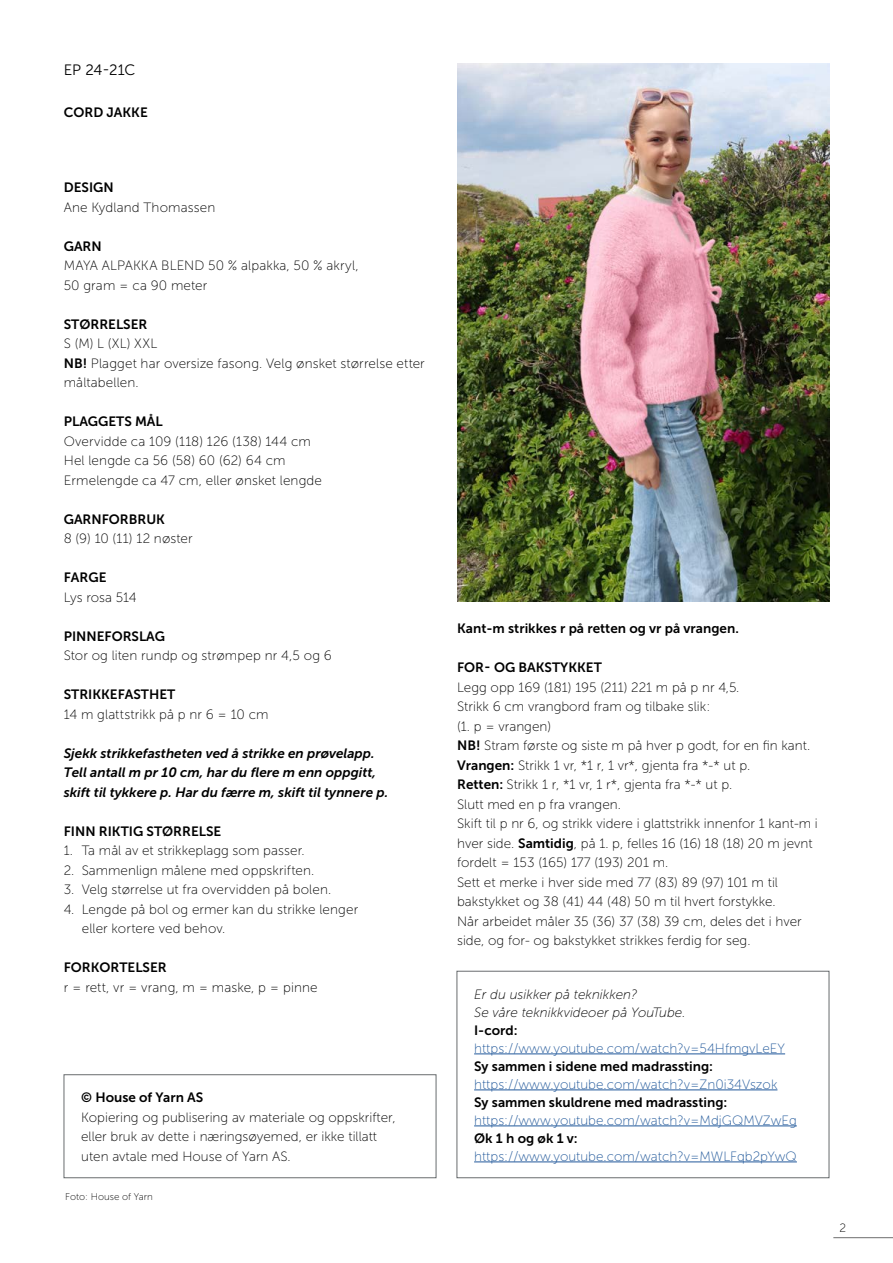
<style>
.page{position:relative;width:893px;height:1263px;background:#fff}
.page>*{position:absolute;margin:0;border:0;box-sizing:border-box;transform-origin:0 0}
.t1{font:15px "Museo Sans 300";letter-spacing:-.015em;color:#000}
.INNHOLD_-_Uten_orddeling{font:13.5px/19.5px "Museo Sans 100";color:#000}
.Faktatekst{font:13.5px/19.5px "Museo Sans 100";letter-spacing:.005em;color:#000}
.INNHOLD_-_Uten_orddeling-2{font:13.5px "Museo Sans 700";color:#000}
.t2{font:13.5px "Museo Sans 100";color:#22599b}
.Faktatekst-2{font:italic 13.5px "Museo Sans 700";color:#000}
.t3{font:italic 13.5px "Museo Sans 100";color:#000}
.Faktatekst-3{font:13.5px "Museo Sans 700";color:#000}
.Faktatekst-4{font:13.5px "Museo Sans 100";letter-spacing:-.015em;color:#000}
.t4{font:12px "Museo Sans 100";color:#000}
.t5{font:9.75px "Museo Sans 100";color:#000}
.s1{font-family:"Museo Sans 700"}
</style>
<div class="page">
<hr style="left:833px;top:1237px;width:60px;height:1px;background:#6e6e6e">
<img style="left:457px;top:64px;width:372px;height:538px">
<div style="left:64px;top:1074px;width:372px;height:104px;border:1px solid #686c6e"></div>
<hr style="left:474px;top:1053px;width:311px;height:1px;background:#22599b">
<hr style="left:474px;top:1089px;width:303px;height:1px;background:#22599b">
<hr style="left:474px;top:1125px;width:323px;height:1px;background:#22599b">
<hr style="left:474px;top:1161px;width:323px;height:1px;background:#22599b">
<div style="left:457px;top:971px;width:372px;height:207px;border:1px solid #686c6e"></div>
<p class="t1" style="left:64px;top:62px;width:73px">EP 24-21C</p>
<p class="INNHOLD_-_Uten_orddeling-2" style="left:64px;top:105px;width:86px">CORD JAKKE</p>
<p class="INNHOLD_-_Uten_orddeling-2" style="left:64px;top:180px;width:51px">DESIGN</p>
<p class="Faktatekst" style="left:64px;top:197px;width:153px">Ane Kydland Thomassen</p>
<p class="INNHOLD_-_Uten_orddeling-2" style="left:64px;top:239px;width:40px">GARN</p>
<p class="Faktatekst" style="left:64px;top:256px;width:296px">MAYA ALPAKKA BLEND 50 % alpakka, 50 % akryl,</p>
<p class="Faktatekst" style="left:64px;top:275px;width:145px">50 gram = ca 90 meter</p>
<p class="INNHOLD_-_Uten_orddeling-2" style="left:64px;top:317px;width:85px">STØRRELSER</p>
<p class="Faktatekst" style="left:64px;top:334px;width:95px">S (M) L (XL) XXL</p>
<p class="Faktatekst" style="left:64px;top:353px;width:363px"><span class="s1">NB!</span> Plagget har oversize fasong. Velg ønsket størrelse etter måltabellen.</p>
<p class="INNHOLD_-_Uten_orddeling-2" style="left:64px;top:414px;width:101px">PLAGGETS MÅL</p>
<p class="Faktatekst" style="left:64px;top:431px;width:249px">Overvidde ca 109 (118) 126 (138) 144 cm</p>
<p class="Faktatekst" style="left:64px;top:451px;width:223px">Hel lengde ca 56 (58) 60 (62) 64 cm</p>
<p class="Faktatekst" style="left:64px;top:470px;width:260px">Ermelengde ca 47 cm, eller ønsket lengde</p>
<p class="INNHOLD_-_Uten_orddeling-2" style="left:64px;top:512px;width:103px">GARNFORBRUK</p>
<p class="Faktatekst" style="left:64px;top:529px;width:130px">8 (9) 10 (11) 12 nøster</p>
<p class="INNHOLD_-_Uten_orddeling-2" style="left:64px;top:570px;width:44px">FARGE</p>
<p class="Faktatekst-4" style="left:64px;top:590px;width:74px">Lys rosa 514</p>
<p class="INNHOLD_-_Uten_orddeling-2" style="left:64px;top:629px;width:103px">PINNEFORSLAG</p>
<p class="Faktatekst" style="left:64px;top:646px;width:270px">Stor og liten rundp og strømpep nr 4,5 og 6</p>
<p class="INNHOLD_-_Uten_orddeling-2" style="left:64px;top:687px;width:113px">STRIKKEFASTHET</p>
<p class="Faktatekst" style="left:64px;top:704px;width:206px">14 m glattstrikk på p nr 6 = 10 cm</p>
<p class="Faktatekst-2" style="left:64px;top:746px;width:312px">Sjekk strikkefastheten ved å strikke en prøvelapp.</p>
<p class="Faktatekst-2" style="left:64px;top:765px;width:314px">Tell antall m pr 10 cm, har du flere m enn oppgitt,</p>
<p class="Faktatekst-2" style="left:64px;top:785px;width:326px">skift til tykkere p. Har du færre m, skift til tynnere p.</p>
<p class="Faktatekst-3" style="left:64px;top:824px;width:159px">FINN RIKTIG STØRRELSE</p>
<p class="Faktatekst" style="left:64px;top:841px;width:243px">1. Ta mål av et strikkeplagg som passer.</p>
<p class="Faktatekst" style="left:64px;top:860px;width:252px">2. Sammenlign målene med oppskriften.</p>
<p class="Faktatekst" style="left:64px;top:880px;width:269px">3. Velg størrelse ut fra overvidden på bolen.</p>
<p class="Faktatekst" style="left:64px;top:899px;width:296px">4. Lengde på bol og ermer kan du strikke lenger</p>
<p class="Faktatekst" style="left:82px;top:919px;width:145px">eller kortere ved behov.</p>
<p class="Faktatekst-3" style="left:64px;top:960px;width:104px">FORKORTELSER</p>
<p class="Faktatekst" style="left:64px;top:977px;width:255px">r = rett, vr = vrang, m = maske, p = pinne</p>
<p class="INNHOLD_-_Uten_orddeling-2" style="left:81px;top:1090px;width:124px">© House of Yarn AS</p>
<p class="INNHOLD_-_Uten_orddeling" style="left:81px;top:1107px;width:316px">Kopiering og publisering av materiale og oppskrifter,</p>
<p class="INNHOLD_-_Uten_orddeling" style="left:81px;top:1127px;width:298px">eller bruk av dette i næringsøyemed, er ikke tillatt</p>
<p class="INNHOLD_-_Uten_orddeling" style="left:81px;top:1146px;width:211px">uten avtale med House of Yarn AS.</p>
<p class="t5" style="left:65px;top:1191px;width:89px">Foto: House of Yarn</p>
<p class="INNHOLD_-_Uten_orddeling-2" style="left:457px;top:621px;width:283px">Kant-m strikkes r på retten og vr på vrangen.</p>
<p class="INNHOLD_-_Uten_orddeling-2" style="left:457px;top:660px;width:146px">FOR- OG BAKSTYKKET</p>
<p class="INNHOLD_-_Uten_orddeling" style="left:457px;top:677px;width:284px">Legg opp 169 (181) 195 (211) 221 m på p nr 4,5.</p>
<p class="INNHOLD_-_Uten_orddeling" style="left:457px;top:697px;width:255px">Strikk 6 cm vrangbord fram og tilbake slik:</p>
<p class="INNHOLD_-_Uten_orddeling" style="left:457px;top:716px;width:96px">(1. p = vrangen)</p>
<p class="INNHOLD_-_Uten_orddeling" style="left:457px;top:736px;width:355px"><span class="s1">NB!</span> Stram første og siste m på hver p godt, for en fin kant.</p>
<p class="INNHOLD_-_Uten_orddeling" style="left:457px;top:755px;width:295px"><span class="s1">Vrangen:</span> Strikk 1 vr, *1 r, 1 vr*, gjenta fra *-* ut p.</p>
<p class="INNHOLD_-_Uten_orddeling" style="left:457px;top:775px;width:277px"><span class="s1">Retten:</span> Strikk 1 r, *1 vr, 1 r*, gjenta fra *-* ut p.</p>
<p class="INNHOLD_-_Uten_orddeling" style="left:457px;top:794px;width:165px">Slutt med en p fra vrangen.</p>
<p class="INNHOLD_-_Uten_orddeling" style="left:457px;top:814px;width:362px">Skift til p nr 6, og strikk videre i glattstrikk innenfor 1 kant-m i hver side. <span class="s1">Samtidig</span>, på 1. p, felles 16 (16) 18 (18) 20 m jevnt fordelt = 153 (165) 177 (193) 201 m.</p>
<p class="INNHOLD_-_Uten_orddeling" style="left:457px;top:872px;width:322px">Sett et merke i hver side med 77 (83) 89 (97) 101 m til bakstykket og 38 (41) 44 (48) 50 m til hvert forstykke.</p>
<p class="INNHOLD_-_Uten_orddeling" style="left:457px;top:911px;width:346px">Når arbeidet måler 35 (36) 37 (38) 39 cm, deles det i hver side, og for- og bakstykket strikkes ferdig for seg.</p>
<p class="t3" style="left:474px;top:987px;width:165px">Er du usikker på teknikken?</p>
<p class="t3" style="left:474px;top:1005px;width:213px">Se våre teknikkvideoer på YouTube.</p>
<p class="INNHOLD_-_Uten_orddeling-2" style="left:474px;top:1022px;width:45px">I-cord:</p>
<p class="t2" style="left:474px;top:1041px;width:312px">https://www.youtube.com/watch?v=54HfmgvLeEY</p>
<p class="INNHOLD_-_Uten_orddeling-2" style="left:474px;top:1058px;width:240px">Sy sammen i sidene med madrassting:</p>
<p class="t2" style="left:474px;top:1077px;width:305px">https://www.youtube.com/watch?v=Zn0i34Vszok</p>
<p class="INNHOLD_-_Uten_orddeling-2" style="left:474px;top:1094px;width:255px">Sy sammen skuldrene med madrassting:</p>
<p class="t2" style="left:474px;top:1113px;width:324px">https://www.youtube.com/watch?v=MdjGQMVZwEg</p>
<p class="INNHOLD_-_Uten_orddeling-2" style="left:474px;top:1130px;width:105px">Øk 1 h og øk 1 v:</p>
<p class="t2" style="left:474px;top:1149px;width:324px">https://www.youtube.com/watch?v=MWLFqb2pYwQ</p>
<p class="t4" style="left:839px;top:1221px;width:8px">2</p>
</div>
